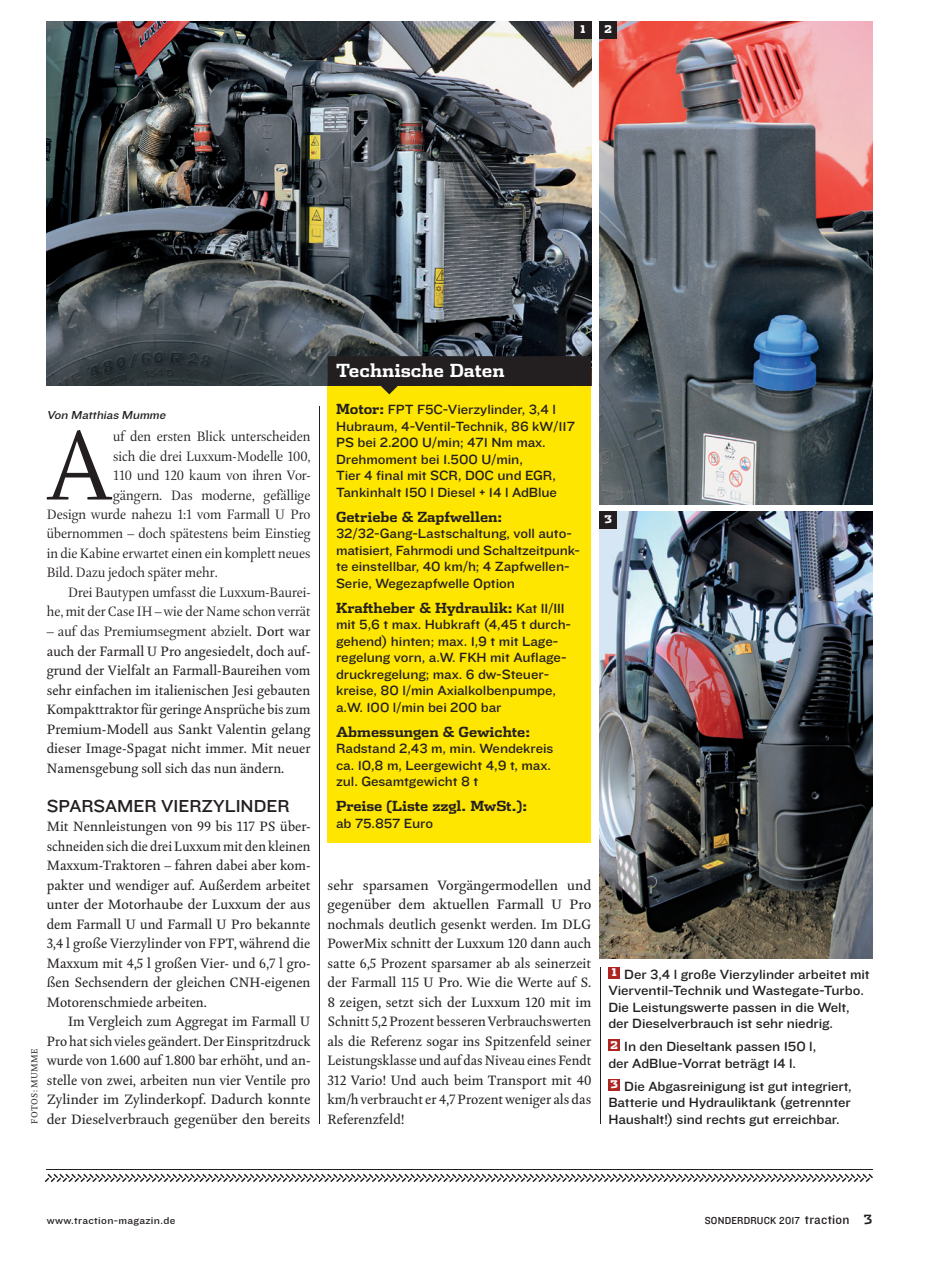
<style>
.page{position:relative;width:936px;height:1263px;background:#fff}
.page>*{position:absolute;margin:0;border:0;box-sizing:border-box;transform-origin:0 0}
.t1{font:100.5px "Kingfisher Display";color:#231f20}
.t2{font:18px "Knockout 32 Junior Cruisewt";color:#231f20}
.t3{font:700 18px "Dispatch";color:#fff}
.t4{font:13.8px/16.5px "Knockout 32 Junior Cruisewt";letter-spacing:-.005em;color:#231f20}
.t5{font:13.8px/19.5px "Kingfisher";letter-spacing:-.005em;color:#231f20;text-align:justify}
.t6{font:13.8px/19.5px "Kingfisher";letter-spacing:-.005em;color:#231f20;text-align:justify;scale:1.05 1}
.t7{font:13.8px "Kingfisher Display";letter-spacing:-.005em;color:#231f20}
.t8{font:700 13.8px "Dispatch";letter-spacing:-.005em;color:#231f20}
.t9{font:italic 12px "Knockout 32 Junior Cruisewt";color:#231f20}
.t10{font:10.5px "Knockout 31 Junior Middlewt";letter-spacing:.02em;color:#231f20}
.t11{font:10.5px "Knockout 32 Junior Cruisewt";letter-spacing:.03em;color:#231f20}
.t12{font:900 10.5px "Dispatch";color:#fff}
.t13{font:9px "Kingfisher";letter-spacing:.03em;color:#231f20}
.s1{font-family:"Kingfisher"}
.s2{font-family:"Dispatch";font-weight:700}
.s3{font-family:"Knockout 32 Junior Cruisewt";font-weight:400}
.s4{font-size:13.5px}
.s5{font-family:"Dispatch";font-weight:700;font-size:12.75px}
</style>
<div class="page">
<img style="left:47px;top:21px;width:544px;height:365px">
<div style="left:327px;top:386px;width:264px;height:456px;background:#ffe601"></div>
<svg style="left:327px;top:356px;width:264px;height:38px"></svg>
<img style="left:600px;top:21px;width:272px;height:484px">
<img style="left:600px;top:511px;width:272px;height:448px">
<div style="left:608px;top:967px;width:12px;height:12px;background:#af2522"></div>
<div style="left:608px;top:1040px;width:12px;height:11px;background:#af2522"></div>
<div style="left:608px;top:1079px;width:12px;height:12px;background:#af2522"></div>
<div style="left:574px;top:21px;width:17px;height:17px;background:#231f20"></div>
<div style="left:600px;top:21px;width:17px;height:17px;background:#231f20"></div>
<div style="left:600px;top:511px;width:17px;height:17px;background:#231f20"></div>
<hr style="left:319px;top:406px;width:1px;height:717px;background:#231f20">
<img style="left:47px;top:1169px;width:825px;height:1px">
<img style="left:47px;top:1174px;width:825px;height:4px">
<hr style="left:600px;top:967px;width:1px;height:156px;background:#231f20">
<p class="t12" style="left:580px;top:21px;width:6px">1</p>
<p class="t12" style="left:604px;top:21px;width:9px">2</p>
<p class="t13" style="left:28px;top:1123px;width:77px;rotate:-90deg">FOTOS: MUMME</p>
<p class="t9" style="left:47px;top:406px;width:123px">Von Matthias Mumme</p>
<h1 class="t1" style="left:45px;top:395px;width:70px">A</h1>
<p class="t7" style="left:113px;top:427px;width:199px">uf den ersten Blick unterscheiden</p>
<p class="t7" style="left:113px;top:446px;width:199px">sich die drei Luxxum-Modelle 100,</p>
<p class="t7" style="left:113px;top:466px;width:199px">110 und 120 kaum von ihren Vor-</p>
<p class="t7" style="left:113px;top:485px;width:199px">gängern. Das moderne, gefällige</p>
<p class="t7" style="left:47px;top:505px;width:265px">Design wurde nahezu 1:1 vom Farmall U Pro</p>
<p class="t7" style="left:47px;top:524px;width:265px">übernommen – doch spätestens beim Einstieg</p>
<p class="t7" style="left:47px;top:544px;width:265px">in die Kabine erwartet einen ein komplett neues</p>
<p class="t7" style="left:47px;top:563px;width:172px">Bild. Dazu jedoch später mehr.</p>
<p class="t7" style="left:68px;top:583px;width:244px">Drei Bautypen umfasst die Luxxum-Baurei-</p>
<p class="t7" style="left:47px;top:602px;width:265px">he, mit der Case IH – wie der Name schon verrät</p>
<p class="t7" style="left:47px;top:622px;width:265px">– auf das Premiumsegment abzielt<span class="s1">. Dort war</span></p>
<p class="t5" style="left:47px;top:641px;width:265px">auch der Farmall U Pro angesiedelt, doch auf&shy;grund der Vielfalt an Farmall-Baureihen vom sehr einfachen im italienischen Jesi gebauten Kompakttraktor für geringe Ansprüche bis zum Premium-Modell aus Sankt Valentin gelang dieser Image-Spagat nicht immer. Mit neuer Namensgebung soll sich das nun ändern.</p>
<h2 class="t2" style="left:47px;top:793px;width:244px">SPARSAMER VIERZYLINDER</h2>
<p class="t5" style="left:47px;top:816px;width:265px">Mit Nennleistungen von 99 bis 117 PS über&shy;schneiden sich die drei Luxxum mit den kleinen Maxxum-Traktoren – fahren dabei aber kom&shy;pakter und wendiger auf. Außerdem arbeitet unter der Motorhaube der Luxxum der aus dem Farmall U und Farmall U Pro bekannte 3,4 l große Vierzylinder von FPT, während die Maxxum mit 4,5 l großen Vier- und 6,7 l gro&shy;ßen Sechsendern der gleichen CNH-eigenen Motorenschmiede arbeiten.</p>
<p class="t5" style="left:47px;top:1011px;width:265px;text-indent:21px">Im Vergleich zum Aggregat im Farmall U Pro hat sich vieles geändert. Der Einspritzdruck wurde von 1.600 auf 1.800 bar erhöht, und an&shy;stelle von zwei, arbeiten nun vier Ventile pro Zylinder im Zylinderkopf. Dadurch konnte</p>
<p class="t6" style="left:47px;top:1109px;width:253px">der Dieselverbrauch gegenüber den bereits</p>
<h2 class="t3" style="left:336px;top:357px;width:170px">Technische Daten</h2>
<p class="t4" style="left:336px;top:400px;width:240px"><span class="s2">Motor:</span> FPT F5C-Vierzylinder, 3,4 l Hubraum, 4-Ventil-Technik, 86 kW/117<br>PS bei 2.200 U/min; 471 Nm max.<br>Drehmoment bei 1.500 U/min,<br>Tier 4 final mit SCR, DOC und EGR, Tankinhalt 150 l Diesel + 14 l AdBlue</p>
<p class="t8" style="left:336px;top:507px;width:168px">Getriebe &amp; Zapfwellen:</p>
<p class="t4" style="left:336px;top:524px;width:245px">32/32-Gang-Lastschaltung, voll auto&shy;matisiert, Fahrmodi und Schaltzeitpunk&shy;te einstellbar, 40 km/h; 4 Zapfwellen-Serie, Wegezapfwelle Option</p>
<p class="t8" style="left:336px;top:598px;width:230px">Kra-heber &amp; Hydraulik: <span class="s3">Kat II/III</span></p>
<p class="t4" style="left:336px;top:615px;width:236px">mit 5,6 t max. Hubkraft (4,45 t durch&shy;gehend) hinten; max. 1,9 t mit Lage&shy;regelung vorn, a.W. FKH mit Auflage&shy;druckregelung; max. 6 dw-Steuer&shy;kreise, 80 l/min Axialkolbenpumpe, a.W. 100 l/min bei 200 bar</p>
<p class="t8" style="left:336px;top:722px;width:195px">Abmessungen &amp; Gewichte:</p>
<p class="t4" style="left:336px;top:739px;width:219px">Radstand 2,43 m, min. Wendekreis ca. 10,8 m, Leergewicht 4,9 t, max. zul. Gesamtgewicht 8 t</p>
<p class="t8" style="left:336px;top:796px;width:192px">Preise (Liste zzgl. MwSt.):</p>
<p class="t4" style="left:336px;top:814px;width:98px">ab 75.857 Euro</p>
<p class="t12" style="left:604px;top:511px;width:9px">3</p>
<p class="t6" style="left:327px;top:875px;width:253px">sehr sparsamen Vorgängermodellen und gegenüber dem aktuellen Farmall U Pro nochmals deutlich gesenkt werden. Im DLG PowerMix schnitt der Luxxum 120 dann auch satte 6,5 Prozent sparsamer ab als seinerzeit der Farmall 115 U Pro. Wie die Werte auf S.<br>8 zeigen, setzt sich der Luxxum 120 mit im Schnitt 5,2 Prozent besseren Verbrauchswerten als die Referenz sogar ins Spitzenfeld seiner Leistungsklasse und auf das Niveau eines Fendt 312 Vario! Und auch beim Transport mit 40 km/h verbraucht er 4,7 Prozent weniger als das Referenzfeld!</p>
<p class="t4" style="left:608px;top:965px;width:263px"><sup>1</sup> Der 3,4 l große Vierzylinder arbeitet mit Vierventil-Technik und Wastegate-Turbo.<br>Die Leistungswerte passen in die Welt, der Dieselverbrauch ist sehr niedrig.</p>
<p class="t4" style="left:608px;top:1038px;width:209px"><sup>2</sup> In den Dieseltank passen 150 l, der AdBlue-Vorrat beträgt 14 l.</p>
<p class="t4" style="left:608px;top:1077px;width:245px;text-align:justify"><sup>3</sup> Die Abgasreinigung ist gut integriert, Batterie und Hydrauliktank (getrennter Haushalt!) sind rechts gut erreichbar.</p>
<p class="t11" style="left:47px;top:1213px;width:130px">www.traction-magazin.de</p>
<p class="t10" style="left:704px;top:1213px;width:169px">SONDERDRUCK 2017 <span class="s4">traction</span> <span class="s5">3</span></p>
</div>
